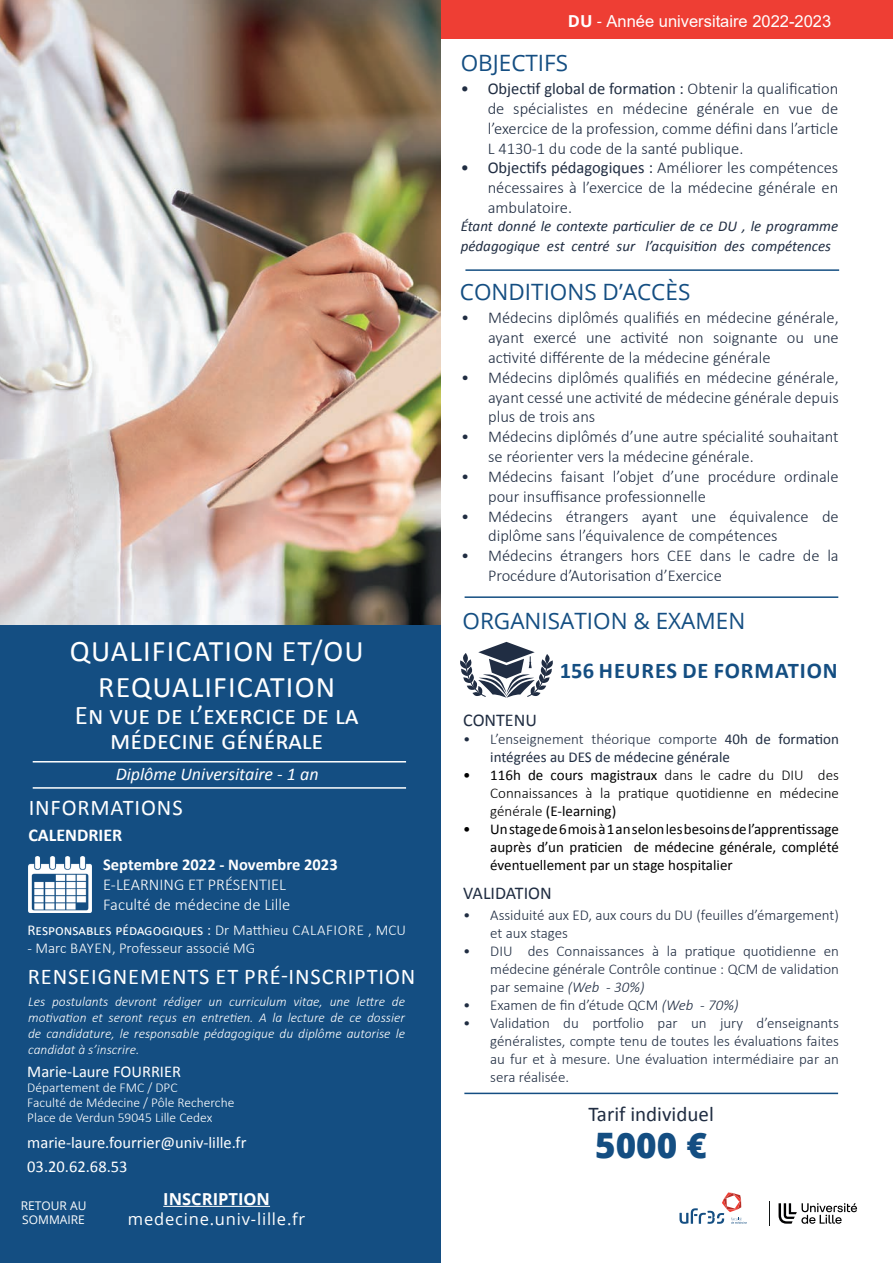
<style>
.page{position:relative;width:893px;height:1263px;background:#fff}
.page>*{position:absolute;margin:0;border:0;box-sizing:border-box;transform-origin:0 0}
.t1{font:800 35.1px "Open Sans";color:#144e82}
.t2{font:30px/36px "Calibri";letter-spacing:.04em;color:#fff;text-align:center}
.t3{font:27px/25.5px "Calibri";color:#fff;text-align:center}
.t4{font:22.5px "Open Sans";color:#144e82}
.t5{font:22.5px "Calibri";letter-spacing:.04em;color:#fff}
.t6{font:700 22.5px "Calibri";letter-spacing:.04em;color:#144e82}
.t7{font:21px "Calibri";color:#202d42}
.t8{font:italic 18px "Calibri";letter-spacing:-.01em;color:#fff}
.t9{font:18px "Calibri";color:#202d42}
.t10{font:700 18px "Calibri";color:#fff}
.t11{font:300 16.5px/19.8px "Calibri";color:#202d42;text-align:justify}
.t12{font:16.5px/24px "Calibri";color:#fff}
.t13{font:300 16.5px/19.8px "Calibri";color:#fff}
.t14{font:16.5px "Arial";color:#fff}
.t15{font:700 16.5px "Calibri";color:#fff}
.t16{font:16.5px "Open Sans";letter-spacing:.05em;color:#fff}
.t17{font:700 16.5px "Open Sans";color:#fff}
.t18{font:300 15px/18px "Calibri";color:#202d42;text-align:justify}
.t19{font:15px/18px "Calibri";color:#000001;text-align:justify}
.t20{font:300 15px/18px "Calibri";color:#000001;text-align:justify}
.t21{font:italic 15px/19.8px "Calibri";color:#202d42}
.t22{font:15px/18px "Calibri";color:#202d42}
.t23{font:15px "Calibri";color:#fff}
.t24{font:300 15px "Calibri";color:#fff}
.t25{font:italic 300 13.5px/16.2px "Calibri";color:#fff;text-align:justify}
.t26{font:300 13.5px/15px "Calibri";color:#fff}
.t27{font:12px/14.4px "Open Sans";color:#fff}
.s1{font-weight:300}
.s2{font-family:"Open Sans";font-weight:700}
.s3{font-family:"Open Sans"}
.s4{font-weight:400}
.s5{font-style:italic}
</style>
<div class="page">
<div style="left:439px;top:0;width:454px;height:39px;background:#ee3e34"></div>
<div style="left:0;top:624px;width:440px;height:639px;background:#144e82"></div>
<hr style="left:163px;top:1206px;width:107px;height:1px;background:#fff">
<svg style="left:778px;top:1203px;width:79px;height:21px"></svg>
<svg style="left:769px;top:1201px;width:1px;height:25px"></svg>
<svg style="left:679px;top:1192px;width:68px;height:32px"></svg>
<hr style="left:33px;top:787px;width:373px;height:2px;background:#fff">
<hr style="left:33px;top:761px;width:373px;height:1px;background:#fff">
<img style="left:28px;top:856px;width:64px;height:57px">
<img style="left:0;top:0;width:440px;height:624px">
<hr style="left:464px;top:1093px;width:374px;height:1px;background:#144e82">
<hr style="left:465px;top:596px;width:373px;height:2px;background:#144e82">
<hr style="left:465px;top:269px;width:374px;height:2px;background:#144e82">
<svg style="left:460px;top:642px;width:93px;height:56px"></svg>
<h2 class="t2" style="left:70px;top:632px;width:295px">QUALIFICATION ET/OU<br>REQUALIFICATION</h2>
<h3 class="t3" style="left:75px;top:701px;width:285px">En vue de l’exercice de la médecine générale</h3>
<p class="t8" style="left:116px;top:761px;width:204px">Diplôme Universitaire - 1 an</p>
<h3 class="t5" style="left:29px;top:792px;width:155px">INFORMATIONS</h3>
<p class="t10" style="left:28px;top:822px;width:95px">CALENDRIER</p>
<p class="t15" style="left:103px;top:853px;width:236px">Septembre 2022 - Novembre 2023</p>
<p class="t13" style="left:103px;top:875px;width:189px">E-LEARNING ET PRÉSENTIEL<br>Faculté de médecine de Lille</p>
<p class="t23" style="left:28px;top:919px;width:380px">Responsables pédagogiques : <span class="s1">Dr Matthieu CALAFIORE , MCU</span></p>
<p class="t24" style="left:28px;top:938px;width:229px">- Marc BAYEN, Professeur associé MG</p>
<h3 class="t5" style="left:28px;top:961px;width:389px">RENSEIGNEMENTS ET PRÉ-INSCRIPTION</h3>
<p class="t25" style="left:28px;top:993px;width:378px">Les postulants devront rédiger un curriculum vitae, une lettre de motivation et seront reçus en entretien. A la lecture de ce dossier de candidature, le responsable pédagogique du diplôme autorise le candidat à s’inscrire.</p>
<p class="t12" style="left:27px;top:1059px;width:155px">Marie-Laure FOURRIER</p>
<p class="t26" style="left:27px;top:1080px;width:209px">Département de FMC / DPC<br>Faculté de Médecine / Pôle Recherche<br>Place de Verdun 59045 Lille Cedex</p>
<p class="t12" style="left:27px;top:1130px;width:221px">marie-laure.fourrier@univ-lille.fr<br>03.20.62.68.53</p>
<p class="t27" style="left:21px;top:1198px;width:67px">RETOUR AU<br>SOMMAIRE</p>
<p class="t17" style="left:163px;top:1187px;width:108px">INSCRIPTION</p>
<p class="t16" style="left:128px;top:1207px;width:179px">medecine.univ-lille.fr</p>
<p class="t14" style="left:568px;top:10px;width:265px"><span class="s2">DU</span> <span class="s3">-</span> Année universitaire 2022-2023</p>
<h3 class="t4" style="left:461px;top:48px;width:109px">OBJECTIFS</h3>
<p class="t11" style="left:488px;top:79px;width:352px;text-indent:-27px"><span class="s4">• Objectif global de formation :</span> Obtenir la qualification de spécialistes en médecine générale en vue de l’exercice de la profession, comme défini dans l’article L 4130-1 du code de la santé publique.</p>
<p class="t11" style="left:488px;top:158px;width:352px;text-indent:-27px"><span class="s4">• Objectifs pédagogiques :</span> Améliorer les compétences nécessaires à l’exercice de la médecine générale en ambulatoire.</p>
<p class="t21" style="left:461px;top:215px;width:379px">Étant donné le contexte particulier de ce DU , le programme pédagogique est centré sur l’acquisition des compétences</p>
<h3 class="t4" style="left:460px;top:277px;width:232px">CONDITIONS D’ACCÈS</h3>
<p class="t11" style="left:488px;top:308px;width:352px;text-indent:-27px">• Médecins diplômés qualifiés en médecine générale, ayant exercé une activité non soignante ou une activité différente de la médecine générale</p>
<p class="t11" style="left:488px;top:367px;width:352px;text-indent:-27px">• Médecins diplômés qualifiés en médecine générale, ayant cessé une activité de médecine générale depuis plus de trois ans</p>
<p class="t11" style="left:488px;top:427px;width:352px;text-indent:-27px">• Médecins diplômés d’une autre spécialité souhaitant se réorienter vers la médecine générale.</p>
<p class="t11" style="left:488px;top:466px;width:352px;text-indent:-27px">• Médecins faisant l’objet d’une procédure ordinale pour insuffisance professionnelle</p>
<p class="t11" style="left:488px;top:506px;width:352px;text-indent:-27px">• Médecins étrangers ayant une équivalence de diplôme sans l’équivalence de compétences</p>
<p class="t11" style="left:488px;top:546px;width:352px;text-indent:-27px">• Médecins étrangers hors CEE dans le cadre de la<br>Procédure d’Autorisation d’Exercice</p>
<h3 class="t4" style="left:463px;top:605px;width:284px">ORGANISATION &amp; EXAMEN</h3>
<h3 class="t6" style="left:560px;top:655px;width:279px">156 HEURES DE FORMATION</h3>
<p class="t9" style="left:463px;top:708px;width:75px">CONTENU</p>
<p class="t22" style="left:490px;top:730px;width:350px;text-indent:-27px"><span class="s1">• L’enseignement théorique comporte</span> 40h de formation intégrées au DES de médecine générale</p>
<p class="t20" style="left:490px;top:766px;width:350px;text-indent:-27px"><span class="s4">• 116h de cours magistraux</span> dans le cadre du DIU des Connaissances à la pratique quotidienne en médecine générale <span class="s4">(E-learning)</span></p>
<p class="t19" style="left:490px;top:820px;width:350px;text-indent:-27px">• Un stage de 6 mois à 1 an selon les besoins de l’apprentissage auprès d’un praticien de médecine générale, complété éventuellement par un stage hospitalier</p>
<p class="t9" style="left:463px;top:880px;width:90px">VALIDATION</p>
<p class="t18" style="left:490px;top:905px;width:350px;text-indent:-27px">• Assiduité aux ED, aux cours du DU (feuilles d’émargement) et aux stages</p>
<p class="t18" style="left:490px;top:941px;width:350px;text-indent:-27px">• DIU des Connaissances à la pratique quotidienne en médecine générale Contrôle continue : QCM de validation par semaine <span class="s5">(Web - 30%)</span></p>
<p class="t18" style="left:463px;top:995px;width:277px">• Examen de fin d’étude QCM <span class="s5">(Web - 70%)</span></p>
<p class="t18" style="left:490px;top:1013px;width:350px;text-indent:-27px">• Validation du portfolio par un jury d’enseignants généralistes, compte tenu de toutes les évaluations faites au fur et à mesure. Une évaluation intermédiaire par an sera réalisée.</p>
<p class="t7" style="left:588px;top:1099px;width:127px">Tarif individuel</p>
<h1 class="t1" style="left:595px;top:1119px;width:113px">5000 €</h1>
</div>
